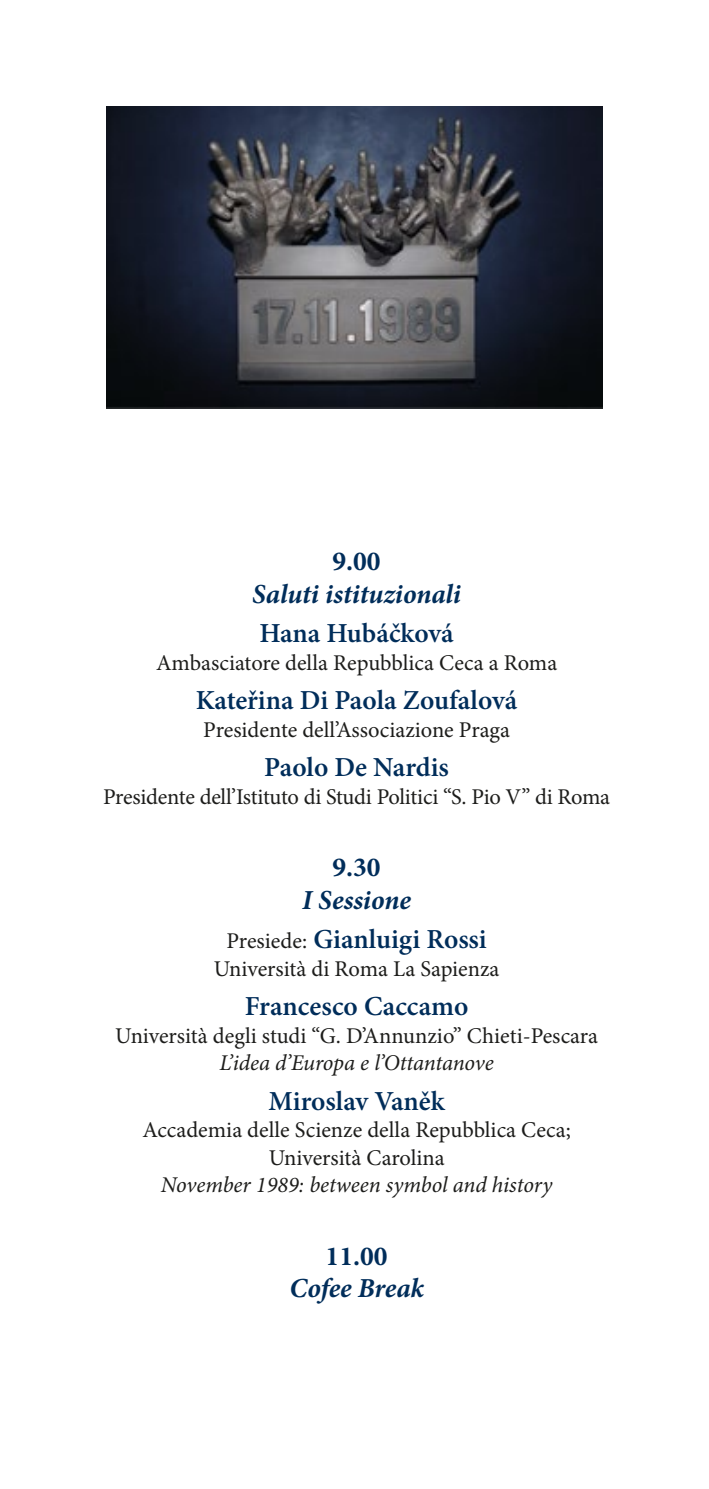
<style>
.page{position:relative;width:709px;height:1489px;background:#fff}
.page>*{position:absolute;margin:0;border:0;box-sizing:border-box;transform-origin:0 0}
.t1{font:600 27.5px/39.5px "Minion Pro";color:#002d5a;text-align:center}
.t2{font:italic 700 27.5px "Minion Pro";letter-spacing:-.005em;color:#002d5a}
.t3{font:700 27.5px "Minion Pro";color:#002d5a}
.t4{font:22.5px/27.5px "Minion Pro";color:#1d1d1b;text-align:center}
.t5{font:italic 22.5px "Minion Pro";letter-spacing:-.005em;color:#1d1d1b}
.s1{font-weight:700;font-style:italic}
.s2{font-weight:400;font-size:22.5px;color:#1d1d1b}
</style>
<div class="page">
<img style="left:106px;top:106px;width:496px;height:302px">
<p class="t3" style="left:332px;top:542px;width:50px">9.00</p>
<p class="t2" style="left:252px;top:574px;width:210px">Saluti istituzionali</p>
<p class="t1" style="left:259px;top:613px;width:196px">Hana Hubáčková</p>
<p class="t4" style="left:156px;top:648px;width:402px">Ambasciatore della Repubblica Ceca a Roma</p>
<p class="t1" style="left:196px;top:680px;width:323px">Kateřina Di Paola Zoufalová</p>
<p class="t4" style="left:203px;top:716px;width:308px">Presidente dell’Associazione Praga</p>
<p class="t1" style="left:264px;top:747px;width:186px">Paolo De Nardis</p>
<p class="t4" style="left:103px;top:783px;width:508px">Presidente dell’Istituto di Studi Politici “S. Pio V” di Roma</p>
<p class="t3" style="left:332px;top:847px;width:50px">9.30</p>
<p class="t1" style="left:226px;top:879px;width:262px"><span class="s1">I Sessione<br></span><span class="s2">Presiede:</span> Gianluigi Rossi</p>
<p class="t4" style="left:214px;top:954px;width:287px">Università di Roma La Sapienza</p>
<p class="t1" style="left:245px;top:986px;width:225px">Francesco Caccamo</p>
<p class="t4" style="left:115px;top:1021px;width:484px">Università degli studi “G. D’Annunzio” Chieti-Pescara</p>
<p class="t5" style="left:219px;top:1047px;width:276px">L’idea d’Europa e l’Ottantanove</p>
<p class="t1" style="left:268px;top:1081px;width:178px">Miroslav Vaněk</p>
<p class="t4" style="left:142px;top:1116px;width:430px">Accademia delle Scienze della Repubblica Ceca;<br>Università Carolina</p>
<p class="t5" style="left:161px;top:1169px;width:393px">November 1989: between symbol and history</p>
<p class="t3" style="left:325px;top:1236px;width:63px">11.00</p>
<p class="t2" style="left:289px;top:1268px;width:136px">Cofee Break</p>
</div>
